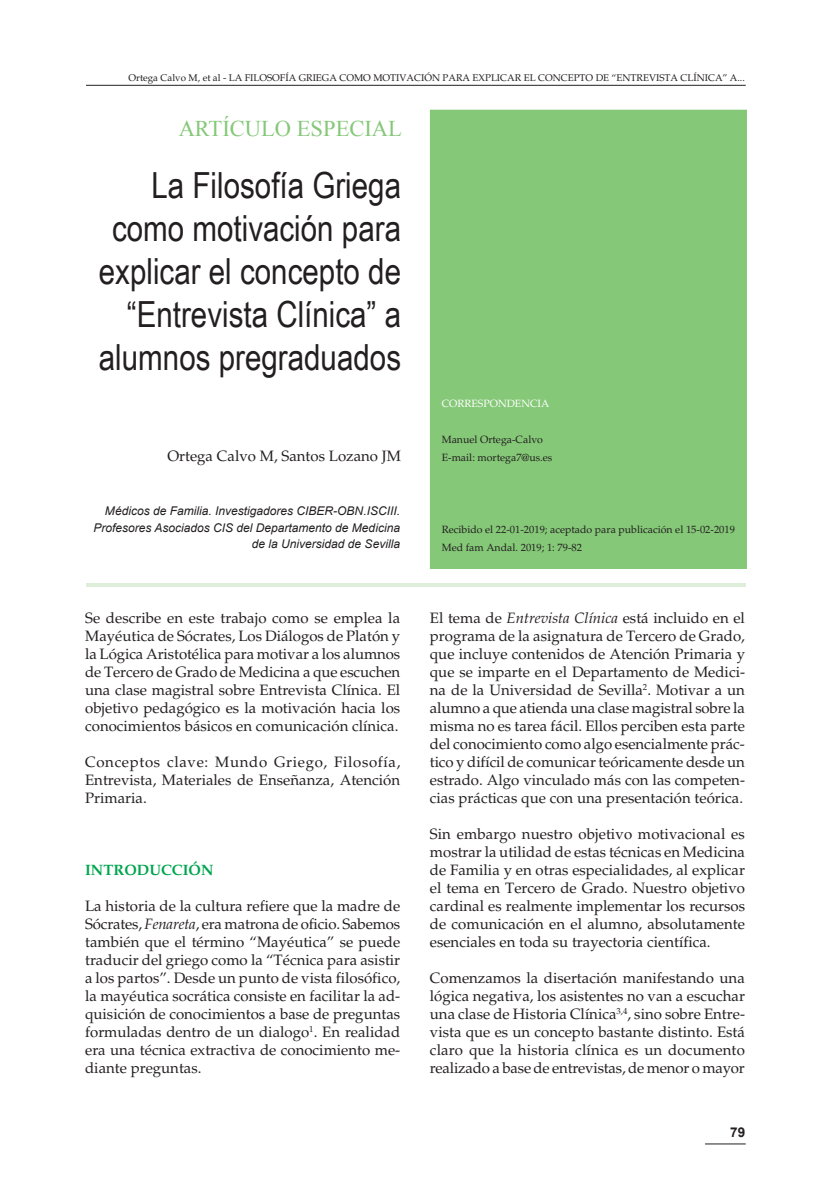
<style>
.page{position:relative;width:830px;height:1191px;background:#fff}
.page>*{position:absolute;margin:0;border:0;box-sizing:border-box;transform-origin:0 0}
.t1{font:36px/43.2px "Arial Narrow";color:#231f20;text-align:right}
.t2{font:22.5px "Times New Roman";color:#85c878}
.t3{font:15px/18px "Palatino";color:#231f20;text-align:justify}
.t4{font:700 15px "Palatino";color:#00a54f}
.t5{font:700 13.5px "Arial";color:#231f20}
.t6{font:italic 12px/16.5px "Arial";color:#231f20;text-align:right}
.t7{font:10.5px/18px "Palatino";color:#231f20}
.t8{font:10.5px "Palatino";color:#fff}
.t9{font:9.75px "Palatino";color:#231f20}
.s1{font-style:italic}
</style>
<div class="page">
<hr style="left:704px;top:1143px;width:41px;height:1px;background:#231f20">
<hr style="left:86px;top:85px;width:659px;height:1px;background:#231f20">
<div style="left:429px;top:110px;width:317px;height:459px;background:#85c878"></div>
<hr style="left:86px;top:583px;width:659px;height:4px;background:#dfeeda">
<p class="t9" style="left:128px;top:72px;width:617px">Ortega Calvo M, et al - LA FILOSOFÍA GRIEGA COMO MOTIVACIÓN PARA EXPLICAR EL CONCEPTO DE “ENTREVISTA CLÍNICA” A...</p>
<h2 class="t2" style="left:179px;top:113px;width:225px">ARTÍCULO ESPECIAL</h2>
<h1 class="t1" style="left:99px;top:162px;width:303px">La Filosofía Griega como motivación para explicar el concepto de “Entrevista Clínica” a alumnos pregraduados</h1>
<p class="t3" style="left:167px;top:447px;width:235px">Ortega Calvo M, Santos Lozano JM</p>
<p class="t6" style="left:93px;top:503px;width:308px">Médicos de Familia. Investigadores CIBER-OBN.ISCIII.<br>Profesores Asociados CIS del Departamento de Medicina de la Universidad de Sevilla</p>
<p class="t3" style="left:85px;top:609px;width:316px">Se describe en este trabajo como se emplea la Mayéutica de Sócrates, Los Diálogos de Platón y la Lógica Aristotélica para motivar a los alumnos de Tercero de Grado de Medicina a que escuchen una clase magistral sobre Entrevista Clínica. El objetivo pedagógico es la motivación hacia los conocimientos básicos en comunicación clínica.</p>
<p class="t3" style="left:85px;top:753px;width:316px">Conceptos clave: Mundo Griego, Filosofía, Entrevista, Materiales de Enseñanza, Atención Primaria.</p>
<p class="t4" style="left:85px;top:861px;width:130px">INTRODUCCIÓN</p>
<p class="t3" style="left:85px;top:897px;width:316px">La historia de la cultura refiere que la madre de Sócrates, <span class="s1">Fenareta</span>, era matrona de oficio. Sabemos también que el término “Mayéutica” se puede traducir del griego como la “Técnica para asistir a los partos”. Desde un punto de vista filosófico, la mayéutica socrática consiste en facilitar la ad&shy;quisición de conocimientos a base de preguntas formuladas dentro de un dialogo<sup>1</sup>. En realidad era una técnica extractiva de conocimiento me&shy;diante preguntas.</p>
<p class="t8" style="left:441px;top:397px;width:109px">CORRESPONDENCIA</p>
<p class="t7" style="left:441px;top:430px;width:112px">Manuel Ortega-Calvo<br>E-mail: mortega7@us.es</p>
<p class="t7" style="left:441px;top:520px;width:294px">Recibido el 22-01-2019; aceptado para publicación el 15-02-2019<br>Med fam Andal. 2019; 1: 79-82</p>
<p class="t3" style="left:429px;top:609px;width:316px">El tema de <span class="s1">Entrevista Clínica</span> está incluido en el programa de la asignatura de Tercero de Grado, que incluye contenidos de Atención Primaria y que se imparte en el Departamento de Medici&shy;na de la Universidad de Sevilla<sup>2</sup>. Motivar a un alumno a que atienda una clase magistral sobre la misma no es tarea fácil. Ellos perciben esta parte del conocimiento como algo esencialmente prác&shy;tico y difícil de comunicar teóricamente desde un estrado. Algo vinculado más con las competen&shy;cias prácticas que con una presentación teórica.</p>
<p class="t3" style="left:429px;top:825px;width:316px">Sin embargo nuestro objetivo motivacional es mostrar la utilidad de estas técnicas en Medicina de Familia y en otras especialidades, al explicar el tema en Tercero de Grado. Nuestro objetivo cardinal es realmente implementar los recursos de comunicación en el alumno, absolutamente esenciales en toda su trayectoria científica.</p>
<p class="t3" style="left:429px;top:969px;width:316px">Comenzamos la disertación manifestando una lógica negativa, los asistentes no van a escuchar una clase de Historia Clínica<sup>3,4</sup>, sino sobre Entre&shy;vista que es un concepto bastante distinto. Está claro que la historia clínica es un documento realizado a base de entrevistas, de menor o mayor</p>
<p class="t5" style="left:730px;top:1123px;width:17px">79</p>
</div>
